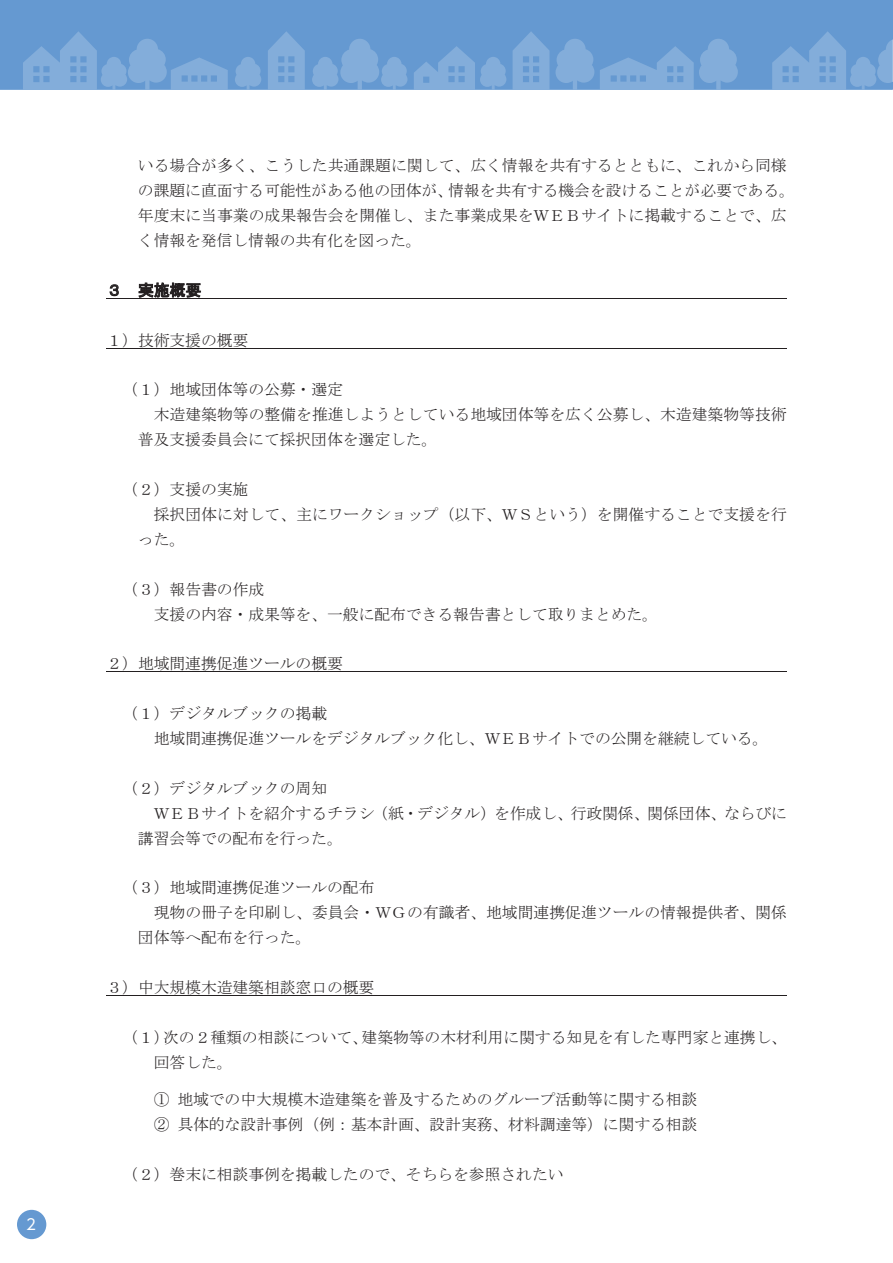
<style>
.page{position:relative;width:893px;height:1263px;background:#fff}
.page>*{position:absolute;margin:0;border:0;box-sizing:border-box;transform-origin:0 0}
.t1{font:15.9px/24.9px "MS Mincho";color:#231f20}
.t2{font:15.9px "MS Gothic";color:#231f20}
.t3{font:14.85px "UD Shin Go Pr 6";color:#fff}
</style>
<div class="page">
<hr style="left:106px;top:298px;width:681px;height:1px;background:#231f20">
<hr style="left:106px;top:348px;width:681px;height:1px;background:#231f20">
<hr style="left:106px;top:671px;width:681px;height:1px;background:#231f20">
<hr style="left:106px;top:995px;width:681px;height:1px;background:#231f20">
<div style="left:0;top:0;width:893px;height:89px;background:#6599d1"></div>
<svg style="left:23px;top:31px;width:870px;height:58px"></svg>
<div style="left:17px;top:1210px;width:29px;height:29px;background:#6599d1;border-radius:50%"></div>
<p class="t3" style="left:26px;top:1213px;width:11px">2</p>
<p class="t1" style="left:138px;top:153px;width:659px">いる場合が多く、こうした共通課題に関して、広く情報を共有するとともに、これから同様の課題に直面する可能性がある他の団体が、情報を共有する機会を設けることが必要である。年度末に当事業の成果報告会を開催し、また事業成果をＷＥＢサイトに掲載することで、広く情報を発信し情報の共有化を図った。</p>
<p class="t2" style="left:106px;top:282px;width:97px">３ 実施概要</p>
<p class="t1" style="left:106px;top:327px;width:144px">１）技術支援の概要</p>
<p class="t1" style="left:122px;top:377px;width:222px">（１）地域団体等の公募・選定</p>
<p class="t1" style="left:154px;top:402px;width:635px">木造建築物等の整備を推進しようとしている地域団体等を広く公募し、木造建築物等技術</p>
<p class="t1" style="left:138px;top:427px;width:301px">普及支援委員会にて採択団体を選定した。</p>
<p class="t1" style="left:122px;top:477px;width:128px">（２）支援の実施</p>
<p class="t1" style="left:154px;top:502px;width:635px">採択団体に対して、主にワークショップ（以下、ＷＳという）を開催することで支援を行</p>
<p class="t1" style="left:138px;top:527px;width:49px">った。</p>
<p class="t1" style="left:154px;top:576px;width:506px;text-indent:-32px">（３）報告書の作成<br>支援の内容・成果等を、一般に配布できる報告書として取りまとめた。</p>
<p class="t1" style="left:106px;top:651px;width:238px">２）地域間連携促進ツールの概要</p>
<p class="t1" style="left:154px;top:701px;width:616px;text-indent:-32px">（１）デジタルブックの掲載<br>地域間連携促進ツールをデジタルブック化し、ＷＥＢサイトでの公開を継続している。</p>
<p class="t1" style="left:122px;top:776px;width:207px">（２）デジタルブックの周知</p>
<p class="t1" style="left:154px;top:800px;width:635px">ＷＥＢサイトを紹介するチラシ（紙・デジタル）を作成し、行政関係、関係団体、ならびに</p>
<p class="t1" style="left:138px;top:825px;width:207px">講習会等での配布を行った。</p>
<p class="t1" style="left:122px;top:875px;width:254px">（３）地域間連携促進ツールの配布</p>
<p class="t1" style="left:154px;top:900px;width:635px">現物の冊子を印刷し、委員会・ＷＧの有識者、地域間連携促進ツールの情報提供者、関係</p>
<p class="t1" style="left:138px;top:925px;width:175px">団体等へ配布を行った。</p>
<p class="t1" style="left:106px;top:975px;width:270px">３）中大規模木造建築相談窓口の概要</p>
<p class="t1" style="left:154px;top:1024px;width:635px;text-indent:-32px">（１）次の２種類の相談について、建築物等の木材利用に関する知見を有した専門家と連携し、回答した。</p>
<p class="t1" style="left:154px;top:1087px;width:545px">① 地域での中大規模木造建築を普及するためのグループ活動等に関する相談<br>② 具体的な設計事例（例：基本計画、設計実務、材料調達等）に関する相談</p>
<p class="t1" style="left:122px;top:1161px;width:443px">（２）巻末に相談事例を掲載したので、そちらを参照されたい</p>
</div>
